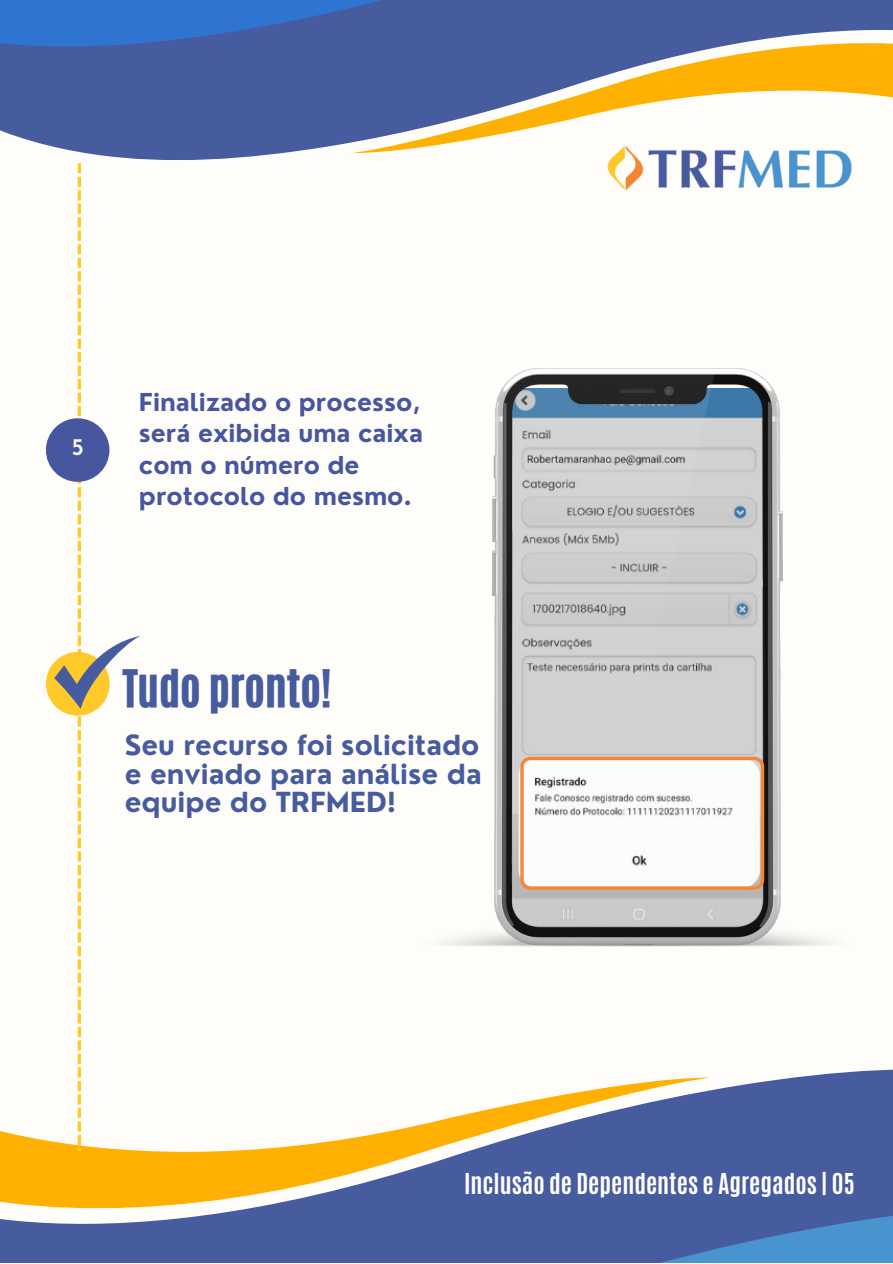
<style>
.page{position:relative;width:893px;height:1264px;background:#fff}
.page>*{position:absolute;margin:0;border:0;box-sizing:border-box;transform-origin:0 0}
.t1{font:43.35px "CA Generated";color:#475b9f}
.t2{font:700 27px/28px "Nourd";color:#475b9f}
.t3{font:700 24.15px/31.5px "Nourd";color:#47569f}
.t4{font:700 24px "Antonio";color:#fefefe}
.t5{font:600 24px "Josefin Sans";color:#fef9f6}
</style>
<div class="page">
<svg style="left:0;top:0;width:892px;height:160px;background:#5769a6"></svg>
<svg style="left:0;top:0;width:409px;height:52px;background:#376abe"></svg>
<svg style="left:351px;top:27px;width:541px;height:126px"></svg>
<svg style="left:0;top:1069px;width:892px;height:193px;background:#5e70aa"></svg>
<svg style="left:642px;top:1197px;width:250px;height:65px;background:#4771b2"></svg>
<svg style="left:0;top:1077px;width:711px;height:150px"></svg>
<img style="left:598px;top:113px;width:256px;height:78px">
<div style="left:46px;top:418px;width:63px;height:64px;background:#47569f;border-radius:50%"></div>
<div style="left:46px;top:652px;width:64px;height:63px;background:#ffc929;border-radius:50%"></div>
<svg style="left:54px;top:163px;width:86px;height:988px"></svg>
<img style="left:436px;top:368px;width:403px;height:578px">
<svg style="left:520px;top:756px;width:244px;height:133px"></svg>
<p class="t5" style="left:71px;top:437px;width:14px">5</p>
<p class="t3" style="left:139px;top:386px;width:285px">Finalizado o processo, será exibida uma caixa com o número de protocolo do mesmo.</p>
<p class="t1" style="left:123px;top:658px;width:210px">Tudo pronto!</p>
<p class="t2" style="left:125px;top:731px;width:356px">Seu recurso foi solicitado</p>
<p class="t2" style="left:125px;top:759px;width:358px">e enviado para análise da equipe do TRFMED!</p>
<p class="t4" style="left:464px;top:1166px;width:392px">Inclusão de Dependentes e Agregados | 05</p>
</div>
